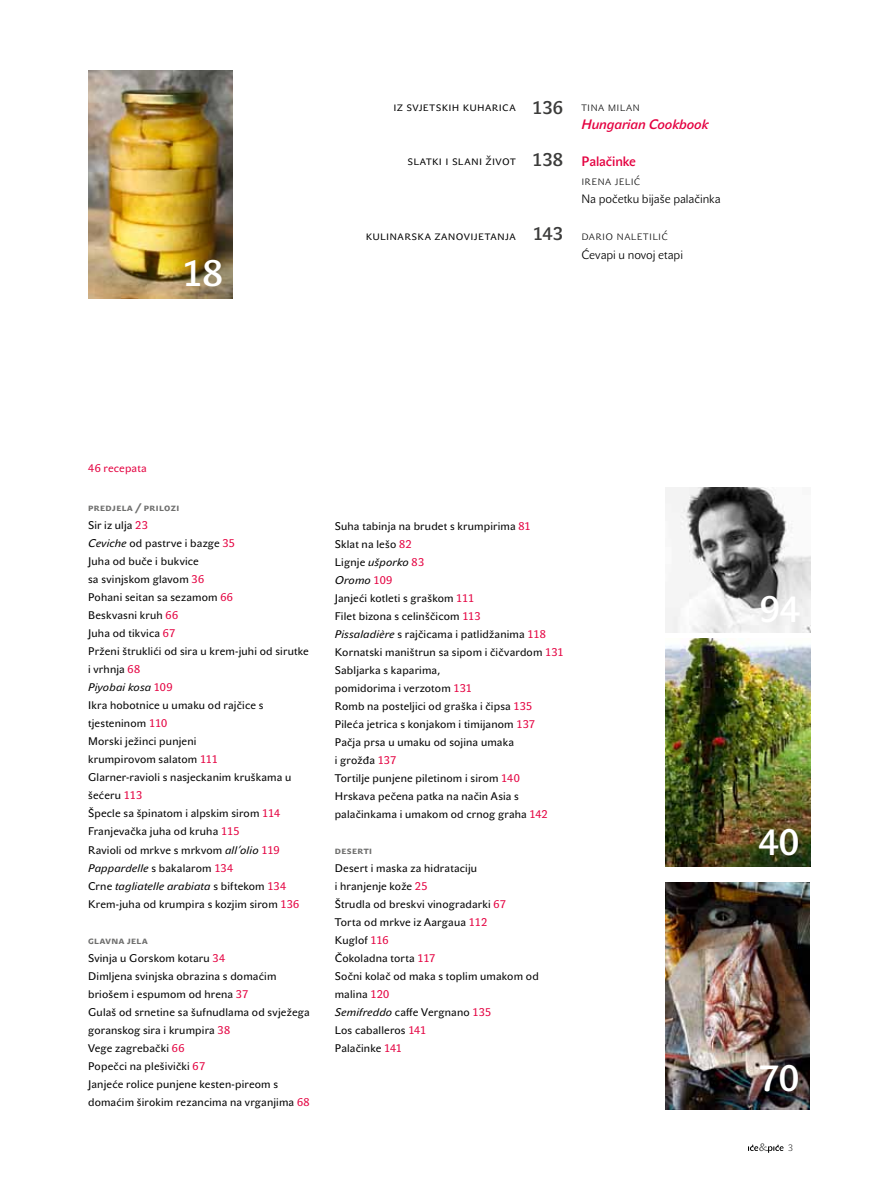
<style>
.page{position:relative;width:881px;height:1183px;background:#fff}
.page>*{position:absolute;margin:0;border:0;box-sizing:border-box;transform-origin:0 0}
.t1{font:36px "John Sans Medium Pro";color:#fff}
.t2{font:18px "John Sans Medium Pro";color:#3b3b3a}
.t3{font:13.5px "John Sans Lite Pro";letter-spacing:.025em;color:#000}
.t4{font:13.5px "John Sans White Pro";letter-spacing:.025em;color:#000}
.t5{font:italic 700 13.5px "John Sans Lite Pro";letter-spacing:-.005em;color:#e40040}
.t6{font:700 13.5px "John Sans Lite Pro";letter-spacing:-.005em;color:#e40040}
.t7{font:12px "John Sans Lite Pro";color:#000}
.t8{font:10.95px/18px "John Sans Text Pro";letter-spacing:.015em;color:#000}
.t9{font:10.95px "John Sans Text Pro";letter-spacing:.02em;color:#e40040}
.t10{font:700 10.95px "John Sans Text Pro";letter-spacing:.04em;color:#6f6f6e}
.t11{font:9px "John Sans White Pro";color:#000}
.s1{font-weight:700;color:#6f6f6e}
.s2{color:#e40040}
.s3{font-style:italic}
</style>
<div class="page">
<svg style="left:748px;top:1143px;width:35px;height:9px"></svg>
<img style="left:665px;top:488px;width:145px;height:144px">
<img style="left:665px;top:638px;width:144px;height:228px">
<img style="left:665px;top:882px;width:144px;height:227px">
<img style="left:88px;top:70px;width:144px;height:228px">
<h1 class="t1" style="left:182px;top:253px;width:42px">18</h1>
<p class="t3" style="left:393px;top:99px;width:124px">iz svjetskih kuharica</p>
<p class="t3" style="left:407px;top:153px;width:108px">slatki i slani život</p>
<h2 class="t2" style="left:532px;top:97px;width:32px">136</h2>
<h2 class="t2" style="left:532px;top:150px;width:32px">138</h2>
<p class="t3" style="left:365px;top:228px;width:151px">kulinarska zanovijetanja</p>
<h2 class="t2" style="left:532px;top:223px;width:32px">143</h2>
<p class="t4" style="left:581px;top:98px;width:60px">tina milan</p>
<p class="t5" style="left:581px;top:117px;width:129px">Hungarian Cookbook</p>
<p class="t6" style="left:581px;top:154px;width:56px">Palačinke</p>
<p class="t4" style="left:581px;top:172px;width:60px">irena jelić</p>
<p class="t7" style="left:581px;top:192px;width:141px">Na početku bijaše palačinka</p>
<p class="t4" style="left:581px;top:227px;width:88px">dario naletilić</p>
<p class="t7" style="left:581px;top:247px;width:103px">Ćevapi u novoj etapi</p>
<p class="t9" style="left:88px;top:461px;width:60px">46 recepata</p>
<p class="t8" style="left:88px;top:498px;width:222px"><span class="s1">predjela / prilozi<br></span>Sir iz ulja <span class="s2">23<br></span><span class="s3">Ceviche</span> od pastrve i bazge <span class="s2">35<br></span>Juha od buče i bukvice<br>sa svinjskom glavom <span class="s2">36<br></span>Pohani seitan sa sezamom <span class="s2">66<br></span>Beskvasni kruh <span class="s2">66<br></span>Juha od tikvica <span class="s2">67<br></span>Prženi štruklići od sira u krem-juhi od sirutke i vrhnja <span class="s2">68<br></span><span class="s3">Piyobai kosa</span> <span class="s2">109<br></span>Ikra hobotnice u umaku od rajčice s tjesteninom <span class="s2">110<br></span>Morski ježinci punjeni<br>krumpirovom salatom <span class="s2">111<br></span>Glarner-ravioli s nasjeckanim kruškama u šećeru <span class="s2">113<br></span>Špecle sa špinatom i alpskim sirom <span class="s2">114<br></span>Franjevačka juha od kruha <span class="s2">115<br></span>Ravioli od mrkve s mrkvom <span class="s3">all’olio</span> <span class="s2">119<br></span><span class="s3">Pappardelle</span> s bakalarom <span class="s2">134<br></span>Crne <span class="s3">tagliatelle arabiata</span> s biftekom <span class="s2">134<br></span>Krem-juha od krumpira s kozjim sirom <span class="s2">136</span></p>
<p class="t8" style="left:88px;top:930px;width:223px"><span class="s1">glavna jela<br></span>Svinja u Gorskom kotaru <span class="s2">34<br></span>Dimljena svinjska obrazina s domaćim briošem i espumom od hrena <span class="s2">37<br></span>Gulaš od srnetine sa šufnudlama od svježega goranskog sira i krumpira <span class="s2">38<br></span>Vege zagrebački <span class="s2">66<br></span>Popečci na plešivički <span class="s2">67<br></span>Janjeće rolice punjene kesten-pireom s domaćim širokim rezancima na vrganjima <span class="s2">68</span></p>
<p class="t8" style="left:334px;top:517px;width:230px">Suha tabinja na brudet s krumpirima <span class="s2">81<br></span>Sklat na lešo <span class="s2">82<br></span>Lignje <span class="s3">ušporko</span> <span class="s2">83<br></span><span class="s3">Oromo</span> <span class="s2">109<br></span>Janjeći kotleti s graškom <span class="s2">111<br></span>Filet bizona s celinščicom <span class="s2">113<br></span><span class="s3">Pissaladière</span> s rajčicama i patlidžanima <span class="s2">118<br></span>Kornatski maništrun sa sipom i čičvardom <span class="s2">131<br></span>Sabljarka s kaparima,<br>pomidorima i verzotom <span class="s2">131<br></span>Romb na posteljici od graška i čipsa <span class="s2">135<br></span>Pileća jetrica s konjakom i timijanom <span class="s2">137<br></span>Pačja prsa u umaku od sojina umaka<br>i grožđa <span class="s2">137<br></span>Tortilje punjene piletinom i sirom <span class="s2">140<br></span>Hrskava pečena patka na način Asia s palačinkama i umakom od crnog graha <span class="s2">142</span></p>
<p class="t10" style="left:334px;top:843px;width:39px">deserti</p>
<p class="t8" style="left:334px;top:859px;width:205px">Desert i maska za hidrataciju<br>i hranjenje kože <span class="s2">25<br></span>Štrudla od breskvi vinogradarki <span class="s2">67<br></span>Torta od mrkve iz Aargaua <span class="s2">112<br></span>Kuglof <span class="s2">116<br></span>Čokoladna torta <span class="s2">117<br></span>Sočni kolač od maka s toplim umakom od malina <span class="s2">120<br></span><span class="s3">Semifreddo</span> caffe Vergnano <span class="s2">135<br></span>Los caballeros <span class="s2">141<br></span>Palačinke <span class="s2">141</span></p>
<h1 class="t1" style="left:759px;top:588px;width:42px">94</h1>
<h1 class="t1" style="left:758px;top:821px;width:42px">40</h1>
<h1 class="t1" style="left:758px;top:1057px;width:42px">70</h1>
<p class="t11" style="left:787px;top:1142px;width:6px">3</p>
</div>
